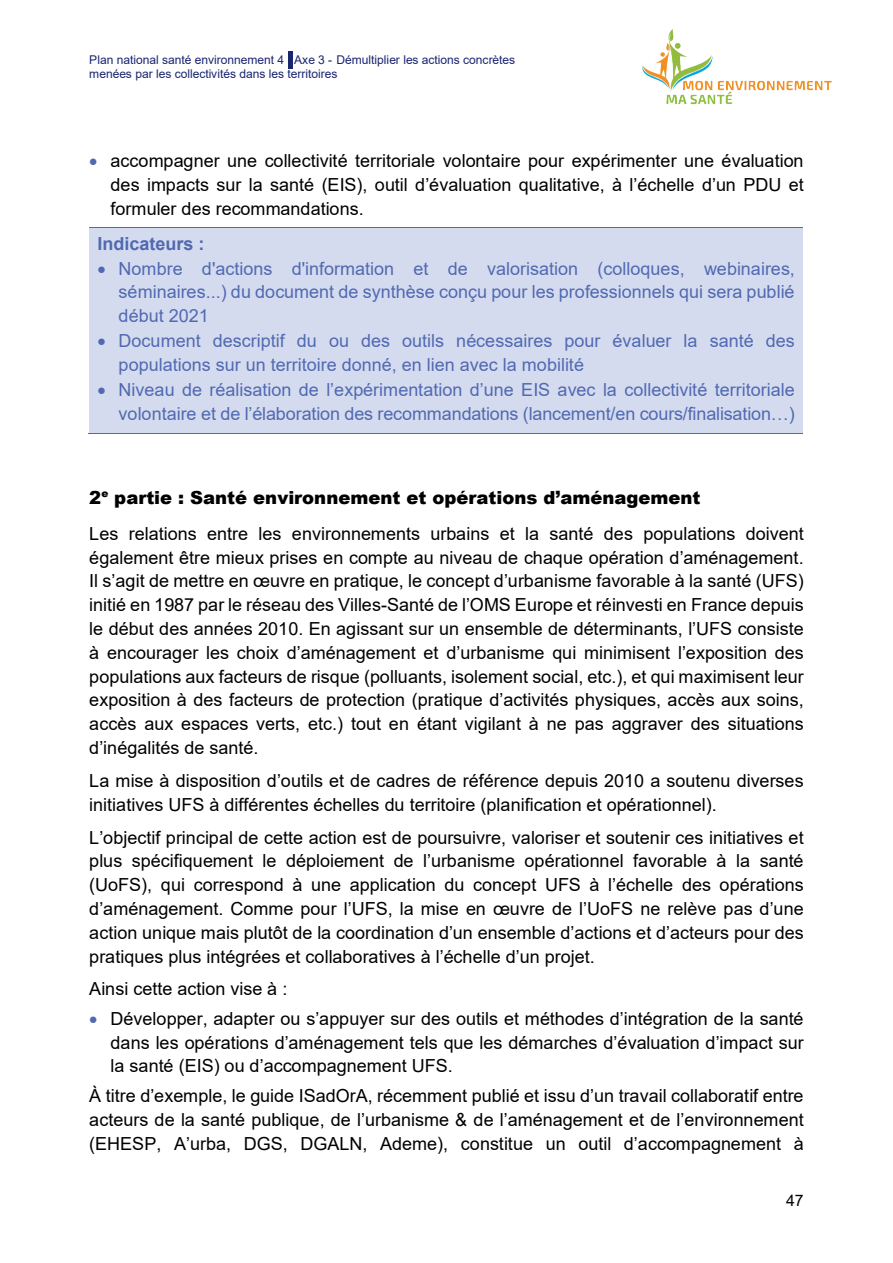
<style>
.page{position:relative;width:893px;height:1263px;background:#fff}
.page>*{position:absolute;margin:0;border:0;box-sizing:border-box;transform-origin:0 0}
.t1{font:18px/23.9px "Arial";color:#000;text-align:justify}
.t2{font:18px/23.7px "Arial";color:#5069b2;text-align:justify}
.t3{font:900 18px "Arial";letter-spacing:.005em;color:#000}
.t4{font:700 18px "Arial";color:#5069b2}
.t5{font:15.9px "Arial";color:#000}
.t6{font:12px/13.8px "Arial";letter-spacing:-.005em;color:#1a2570}
.s1{color:#5069b2}
</style>
<div class="page">
<hr style="left:288px;top:51px;width:4px;height:18px;background:#1a2570">
<img style="left:642px;top:30px;width:189px;height:75px">
<div style="left:89px;top:228px;width:714px;height:205px;background:#d5dbee"></div>
<hr style="left:89px;top:228px;width:714px;height:1px;background:#5069b2">
<hr style="left:88px;top:433px;width:715px;height:1px;background:#5069b2">
<p class="t6" style="left:89px;top:53px;width:427px">Plan national santé environnement 4 Axe 3 - Démultiplier les actions concrètes menées par les collectivités dans les territoires</p>
<p class="t1" style="left:111px;top:149px;width:695px;text-indent:-21px"><span class="s1">•</span> accompagner une collectivité territoriale volontaire pour expérimenter une évaluation des impacts sur la santé (EIS), outil d’évaluation qualitative, à l’échelle d’un PDU et formuler des recommandations.</p>
<p class="t4" style="left:97px;top:231px;width:109px">Indicateurs :</p>
<p class="t2" style="left:119px;top:256px;width:678px;text-indent:-21px">• Nombre d'actions d'information et de valorisation (colloques, webinaires, séminaires...) du document de synthèse conçu pour les professionnels qui sera publié début 2021</p>
<p class="t2" style="left:119px;top:329px;width:678px;text-indent:-21px">• Document descriptif du ou des outils nécessaires pour évaluer la santé des populations sur un territoire donné, en lien avec la mobilité</p>
<p class="t2" style="left:97px;top:378px;width:699px;text-align:right">• Niveau de réalisation de l’expérimentation d’une EIS avec la collectivité territoriale volontaire et de l’élaboration des recommandations (lancement/en cours/finalisation…)</p>
<p class="t3" style="left:89px;top:485px;width:613px">2<sup>e</sup> partie : Santé environnement et opérations d’aménagement</p>
<p class="t1" style="left:89px;top:521px;width:716px">Les relations entre les environnements urbains et la santé des populations doivent également être mieux prises en compte au niveau de chaque opération d’aménagement.<br>Il s’agit de mettre en œuvre en pratique, le concept d’urbanisme favorable à la santé (UFS) initié en 1987 par le réseau des Villes-Santé de l’OMS Europe et réinvesti en France depuis le début des années 2010. En agissant sur un ensemble de déterminants, l’UFS consiste à encourager les choix d’aménagement et d’urbanisme qui minimisent l’exposition des populations aux facteurs de risque (polluants, isolement social, etc.), et qui maximisent leur exposition à des facteurs de protection (pratique d’activités physiques, accès aux soins, accès aux espaces verts, etc.) tout en étant vigilant à ne pas aggraver des situations d’inégalités de santé.</p>
<p class="t1" style="left:89px;top:768px;width:716px">La mise à disposition d’outils et de cadres de référence depuis 2010 a soutenu diverses initiatives UFS à différentes échelles du territoire (planification et opérationnel).</p>
<p class="t1" style="left:89px;top:825px;width:716px">L’objectif principal de cette action est de poursuivre, valoriser et soutenir ces initiatives et plus spécifiquement le déploiement de l’urbanisme opérationnel favorable à la santé (UoFS), qui correspond à une application du concept UFS à l’échelle des opérations d’aménagement. Comme pour l’UFS, la mise en œuvre de l’UoFS ne relève pas d’une action unique mais plutôt de la coordination d’un ensemble d’actions et d’acteurs pour des pratiques plus intégrées et collaboratives à l’échelle d’un projet.</p>
<p class="t1" style="left:89px;top:977px;width:200px">Ainsi cette action vise à :</p>
<p class="t1" style="left:111px;top:1006px;width:695px;text-indent:-21px"><span class="s1">•</span> Développer, adapter ou s’appuyer sur des outils et méthodes d’intégration de la santé dans les opérations d’aménagement tels que les démarches d’évaluation d’impact sur la santé (EIS) ou d’accompagnement UFS.</p>
<p class="t1" style="left:89px;top:1084px;width:716px">À titre d’exemple, le guide ISadOrA, récemment publié et issu d’un travail collaboratif entre acteurs de la santé publique, de l’urbanisme &amp; de l’aménagement et de l’environnement (EHESP, A’urba, DGS, DGALN, Ademe), constitue un outil d’accompagnement à</p>
<p class="t5" style="left:786px;top:1190px;width:19px">47</p>
</div>
